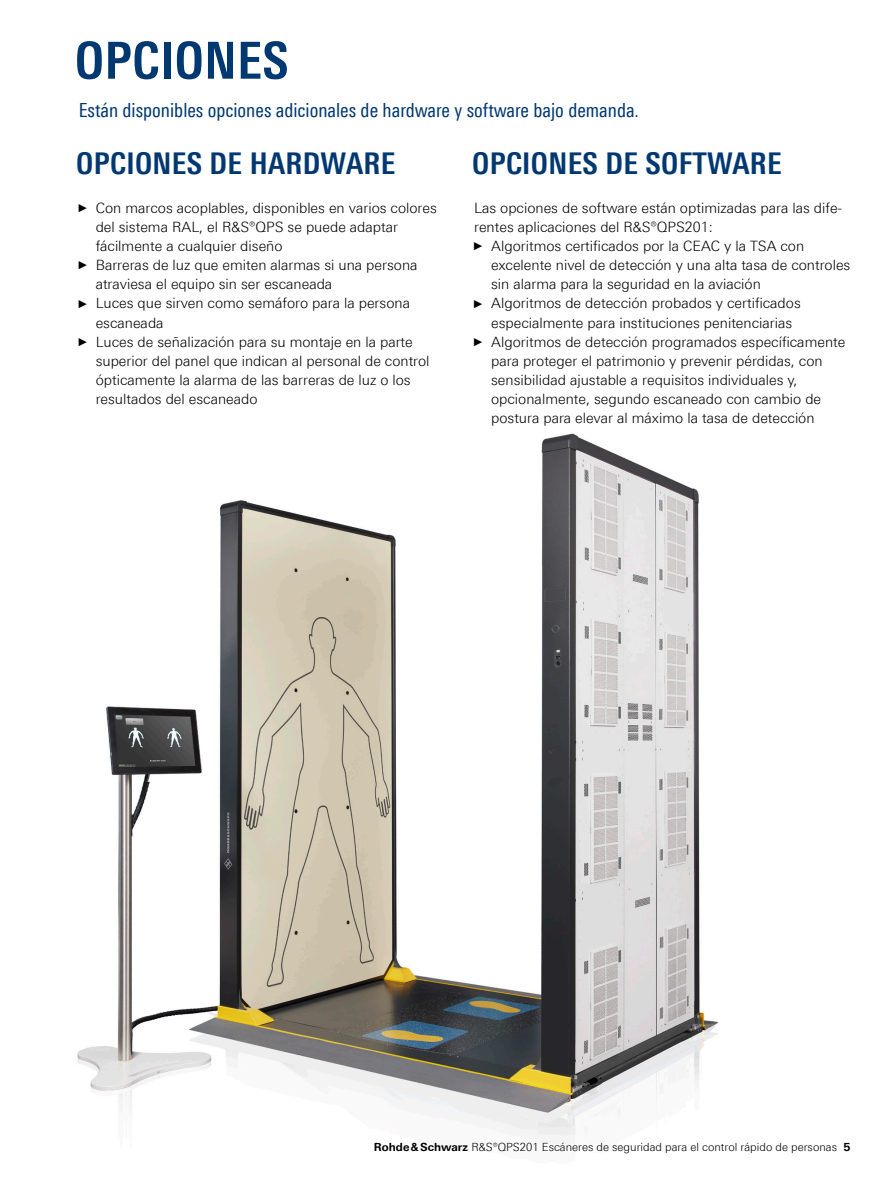
<style>
.page{position:relative;width:893px;height:1191px;background:#fff}
.page>*{position:absolute;margin:0;border:0;box-sizing:border-box;transform-origin:0 0}
.Seiten_Headline_34Pt_blau{font:700 condensed 51px "Linotype Universfor RS";letter-spacing:.01em;color:#003872}
.Seiten_Headline_20Pt_blau{font:700 condensed 30px "Linotype Universfor RS";letter-spacing:.01em;color:#003872}
.Teaser{font:condensed 19.5px "Linotype Universfor RS";color:#003872}
.Haupttext_ohne_Abstand{font:300 14.25px/19.2px "Linotype Universfor RS";color:#000}
.t1{font:300 11.25px "Linotype Universfor RS";color:#000}
.s1{font-family:"Arial Narrow";font-weight:400;font-size:11.4px}
.s2{font-weight:700}
</style>
<div class="page">
<img style="left:77px;top:433px;width:642px;height:711px">
<p class="Seiten_Headline_34Pt_blau" style="left:75px;top:30px;width:215px">OPCIONES</p>
<p class="Teaser" style="left:79px;top:99px;width:562px">Están disponibles opciones adicionales de hardware y software bajo demanda.</p>
<p class="Seiten_Headline_20Pt_blau" style="left:76px;top:146px;width:320px">OPCIONES DE HARDWARE</p>
<p class="Seiten_Headline_20Pt_blau" style="left:472px;top:146px;width:311px">OPCIONES DE SOFTWARE</p>
<p class="Haupttext_ohne_Abstand" style="left:96px;top:198px;width:343px;text-indent:-17px"><span class="s1">►</span> Con marcos acoplables, disponibles en varios colores del sistema RAL, el R&amp;S®QPS se puede adaptar fácilmente a cualquier diseño</p>
<p class="Haupttext_ohne_Abstand" style="left:96px;top:255px;width:323px;text-indent:-17px"><span class="s1">►</span> Barreras de luz que emiten alarmas si una persona atraviesa el equipo sin ser escaneada</p>
<p class="Haupttext_ohne_Abstand" style="left:96px;top:293px;width:316px;text-indent:-17px"><span class="s1">►</span> Luces que sirven como semáforo para la persona escaneada</p>
<p class="Haupttext_ohne_Abstand" style="left:96px;top:332px;width:335px;text-indent:-17px"><span class="s1">►</span> Luces de señalización para su montaje en la parte superior del panel que indican al personal de control ópticamente la alarma de las barreras de luz o los resultados del escaneado</p>
<p class="Haupttext_ohne_Abstand" style="left:474px;top:198px;width:370px">Las opciones de software están optimizadas para las dife&shy;rentes aplicaciones del R&amp;S®QPS201:</p>
<p class="Haupttext_ohne_Abstand" style="left:491px;top:236px;width:361px;text-indent:-17px"><span class="s1">►</span> Algoritmos certificados por la CEAC y la TSA con excelente nivel de detección y una alta tasa de controles sin alarma para la seguridad en la aviación</p>
<p class="Haupttext_ohne_Abstand" style="left:474px;top:293px;width:328px;text-align:center"><span class="s1">►</span> Algoritmos de detección probados y certificados especialmente para instituciones penitenciarias</p>
<p class="Haupttext_ohne_Abstand" style="left:491px;top:332px;width:356px;text-indent:-17px"><span class="s1">►</span> Algoritmos de detección programados específicamente para proteger el patrimonio y prevenir pérdidas, con sensibilidad ajustable a requisitos individuales y, opcionalmente, segundo escaneado con cambio de postura para elevar al máximo la tasa de detección</p>
<p class="t1" style="left:374px;top:1140px;width:478px"><span class="s2">Rohde&amp;Schwarz</span> R&amp;S®QPS201 Escáneres de seguridad para el control rápido de personas <span class="s2">5</span></p>
</div>
